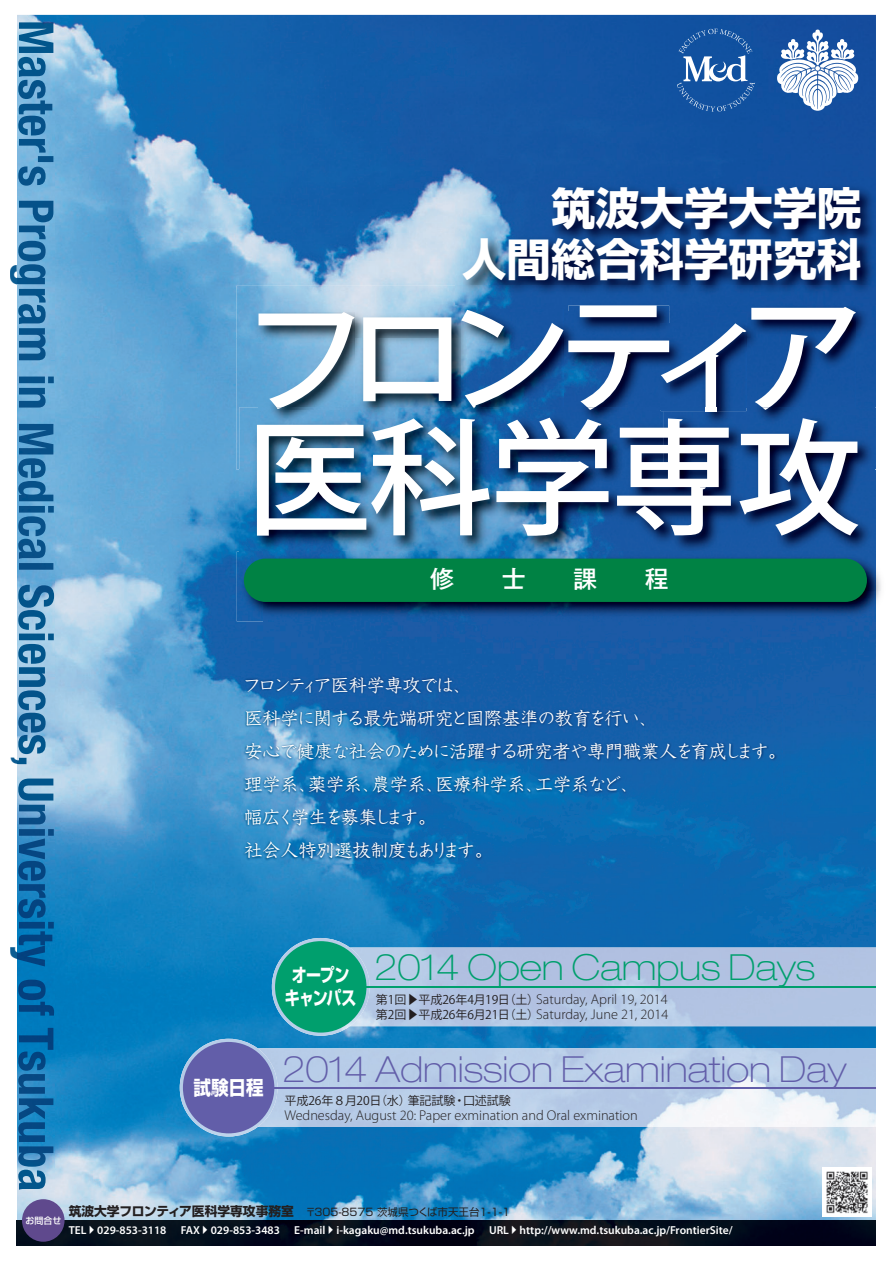
<style>
.page{position:relative;width:893px;height:1263px;background:#fff}
.page>*{position:absolute;margin:0;border:0;box-sizing:border-box;transform-origin:0 0}
.t1{font:125.1px/121.4px "Koz Go Pro Medium 90 pv RKSJ H";letter-spacing:-.125em;color:#fff}
.t2{font:700 condensed 48.3px "Helvetica Neue LT Std";color:#0c5c92}
.t3{font:44.4px/50.6px "Shin Go Pro Bold 90 pv RKSJ H";color:#fff;text-align:right}
.t4{font:100 expanded 36px "Helvetica Neue LT Std";color:#625ea9}
.t5{font:100 expanded 36px "Helvetica Neue LT Std";color:#009f6d}
.t6{font:23.85px "Gothic MB101 Pr 6 N Medium 90 pv RKSJ H";color:#fff}
.t7{font:19.5px "Shin Go Pro Bold 90 pv RKSJ H";color:#fff;scale:.9 1}
.t8{font:18.75px/22.5px "Shin Go Pro Bold 90 pv RKSJ H";letter-spacing:-.055em;color:#fff;text-align:center;scale:.8 1}
.t9{font:18px/33px "Kyoka ICA Pro Regular 90 pv RKSJ H";letter-spacing:-.035em;color:#fff}
.t10{font:300 14.25px/15px "Myriad Pro";color:#231f20}
.t11{font:12px "Koz Go Pro Regular 90 pv RKSJ H";color:#231f20}
.t12{font:600 11.55px "Myriad Pro";color:#fff}
.t13{font:10.5px "Shin Go Pro Regular 90 pv RKSJ H";color:#231f20}
.t14{font:9px "Shin Go Pro Medium 90 pv RKSJ H";color:#fff}
.s1{font-family:"Koz Go Pro Regular 90 pv RKSJ H";font-weight:400;font-size:12px}
.s2{font-family:"Shin Go Pro Bold 90 pv RKSJ H";font-size:12.75px}
</style>
<div class="page">
<img style="left:17px;top:15px;width:859px;height:1205px">
<img style="left:17px;top:1220px;width:859px;height:26px">
<img style="left:278px;top:1048px;width:598px;height:79px">
<img style="left:180px;top:1039px;width:98px;height:97px">
<img style="left:370px;top:947px;width:506px;height:79px">
<img style="left:272px;top:938px;width:98px;height:98px">
<div style="left:183px;top:1042px;width:91px;height:91px;background:#625ea9;border-radius:50%"></div>
<div style="left:275px;top:941px;width:91px;height:91px;background:#009f6d;border-radius:50%"></div>
<hr style="left:229px;top:1087px;width:647px;height:1px;background:#625ea9">
<hr style="left:321px;top:986px;width:555px;height:2px;background:#009f6d">
<img style="left:823px;top:1167px;width:49px;height:49px">
<img style="left:17px;top:22px;width:37px;height:1168px">
<img style="left:17px;top:22px;width:36px;height:262px">
<img style="left:455px;top:179px;width:421px;height:125px">
<img style="left:236px;top:286px;width:240px;height:52px">
<img style="left:476px;top:304px;width:400px;height:8px">
<img style="left:563px;top:312px;width:5px;height:95px">
<img style="left:669px;top:312px;width:82px;height:26px">
<img style="left:856px;top:312px;width:20px;height:95px">
<img style="left:236px;top:338px;width:22px;height:131px">
<img style="left:355px;top:338px;width:106px;height:69px">
<img style="left:746px;top:338px;width:5px;height:69px">
<img style="left:258px;top:312px;width:97px;height:95px">
<img style="left:461px;top:310px;width:102px;height:97px">
<img style="left:568px;top:306px;width:101px;height:101px">
<img style="left:661px;top:323px;width:85px;height:84px">
<img style="left:751px;top:307px;width:105px;height:100px">
<img style="left:239px;top:407px;width:637px;height:184px">
<svg style="left:276px;top:407px;width:7px;height:2px"></svg>
<img style="left:568px;top:407px;width:178px;height:4px">
<svg style="left:587px;top:407px;width:8px;height:3px"></svg>
<svg style="left:706px;top:407px;width:10px;height:4px"></svg>
<svg style="left:661px;top:407px;width:8px;height:3px"></svg>
<svg style="left:762px;top:407px;width:8px;height:3px"></svg>
<img style="left:876px;top:572px;width:5px;height:29px">
<img style="left:237px;top:551px;width:26px;height:70px">
<img style="left:263px;top:591px;width:613px;height:30px">
<div style="left:244px;top:559px;width:623px;height:43px;background:#008244;border-radius:22px"></div>
<div style="left:22px;top:1199px;width:43px;height:43px;background:#5f498d;border-radius:50%"></div>
<img style="left:241px;top:673px;width:542px;height:190px">
<svg style="left:777px;top:30px;width:81px;height:81px"></svg>
<svg style="left:677px;top:29px;width:78px;height:83px;background:#3168ac"></svg>
<svg style="left:90px;top:1226px;width:4px;height:8px"></svg>
<svg style="left:203px;top:1226px;width:4px;height:8px"></svg>
<svg style="left:329px;top:1226px;width:4px;height:8px"></svg>
<svg style="left:512px;top:1226px;width:4px;height:8px"></svg>
<h2 class="t2" style="left:65px;top:263px;width:26px;rotate:90deg">g</h2>
<h2 class="t2" style="left:65px;top:755px;width:13px;rotate:90deg">,</h2>
<h3 class="t3" style="left:462px;top:178px;width:401px">筑波大学大学院<br>人間総合科学研究科</h3>
<h1 class="t1" style="left:243px;top:303px;width:623px">フロンティア医科学専攻</h1>
<h3 class="t6" style="left:430px;top:560px;width:240px">修　士　課　程</h3>
<p class="t9" style="left:243px;top:667px;width:545px">フロンティア医科学専攻では、<br>医科学に関する最先端研究と国際基準の教育を行い、<br>安心で健康な社会のために活躍する研究者や専門職業人を育成します。理学系、薬学系、農学系、医療科学系、工学系など、<br>幅広く学生を募集します。<br>社会人特別選抜制度もあります。</p>
<h2 class="t2" style="left:65px;top:945px;width:23px;rotate:90deg">y</h2>
<h3 class="t7" style="left:194px;top:1072px;width:79px">試験日程</h3>
<h3 class="t5" style="left:374px;top:946px;width:442px">2014 Open Campus Days</h3>
<p class="t10" style="left:376px;top:992px;width:294px"><span class="s1">第1回▶平成26年4月19日（土）</span>Saturday, April 19, 2014<span class="s1">第2回▶平成26年6月21日（土）</span>Saturday, June 21, 2014</p>
<h3 class="t4" style="left:282px;top:1047px;width:566px">2014 Admission Examination Day</h3>
<p class="t11" style="left:284px;top:1092px;width:228px">平成26年８月20日（水）筆記試験・口述試験</p>
<p class="t10" style="left:284px;top:1107px;width:355px">Wednesday, August 20: Paper exmination and Oral exmination</p>
<h3 class="t8" style="left:285px;top:962px;width:91px">オープンキャンパス</h3>
<p class="t14" style="left:25px;top:1213px;width:37px">お問合せ</p>
<p class="t13" style="left:69px;top:1203px;width:443px"><span class="s2">筑波大学フロンティア医科学専攻事務室　</span>〒305-8575 茨城県つくば市天王台1-1-1</p>
<p class="t12" style="left:69px;top:1223px;width:665px">TEL 029-853-3118 FAX 029-853-3483 E-mail i-kagaku@md.tsukuba.ac.jp URL http://www.md.tsukuba.ac.jp/FrontierSite/</p>
</div>
